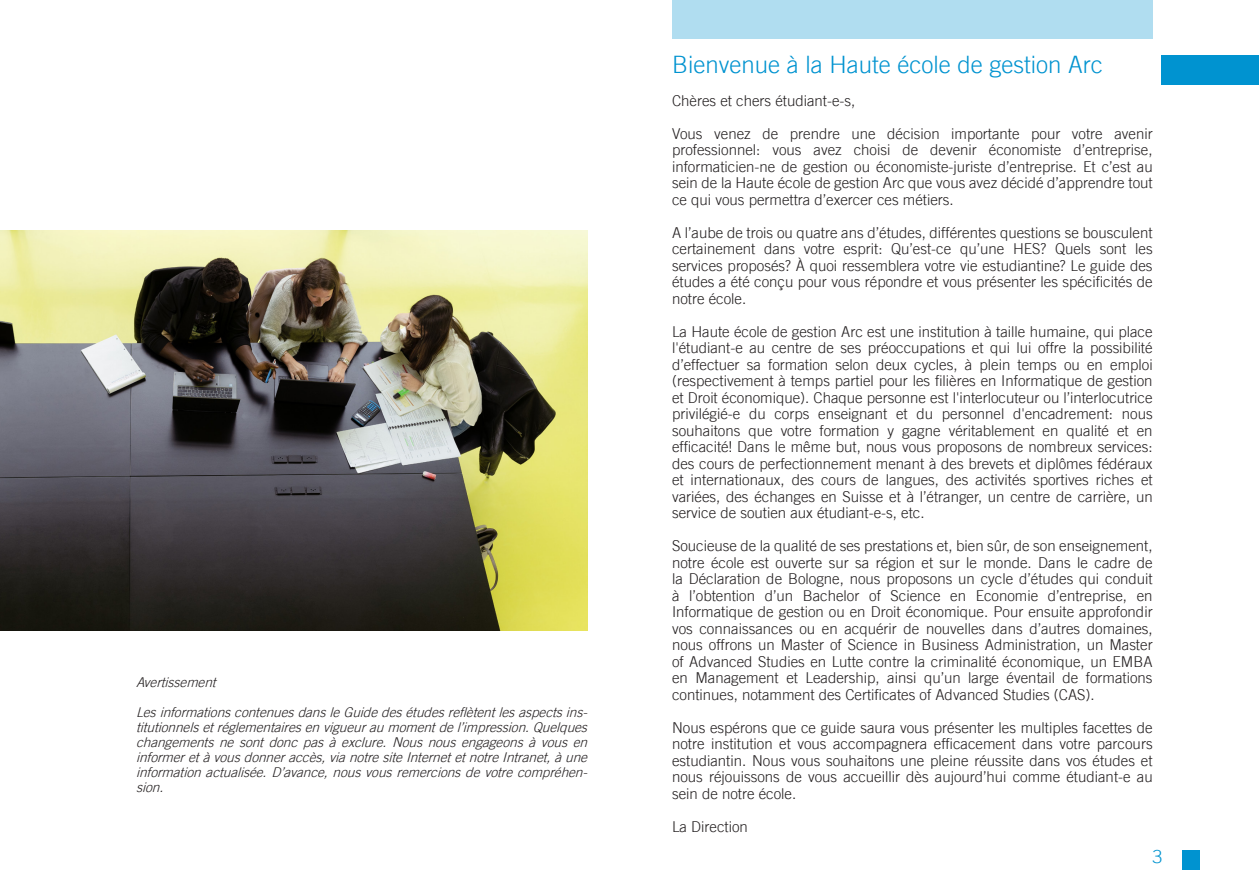
<style>
.page{position:relative;width:1259px;height:893px;background:#fff}
.page>*{position:absolute;margin:0;border:0;box-sizing:border-box;transform-origin:0 0}
.t1{font:300 24px "Trade Gothic LT";color:#0093d0}
.t2{font:300 18px "Trade Gothic LT";color:#0093d0}
.t3{font:300 15px/16.5px "Trade Gothic LT";color:#231f20;text-align:justify}
.t4{font:italic 300 13.5px/15px "Trade Gothic LT";color:#231f20;text-align:justify}
</style>
<div class="page">
<div style="left:1182px;top:850px;width:17px;height:20px;background:#0093d0"></div>
<div style="left:672px;top:0;width:480px;height:38px;background:#b0ddf0"></div>
<div style="left:1161px;top:55px;width:98px;height:30px;background:#0093d0"></div>
<img style="left:0;top:230px;width:588px;height:401px">
<p class="t4" style="left:136px;top:674px;width:85px">Avertissement</p>
<p class="t4" style="left:136px;top:704px;width:456px">LesinformationscontenuesdansleGuidedesétudesreflètentlesaspectsins&shy;titutionnelsetréglementairesenvigueuraumomentdel’impression.Quelques changements ne sont donc pas à exclure. Nous nous engageons à vous en informeretàvousdonneraccès,vianotresiteInternetetnotreIntranet,àune informationactualisée.D’avance,nousvousremercionsdevotrecompréhen&shy;sion.</p>
<p class="t1" style="left:672px;top:50px;width:432px">Bienvenue à la Haute école de gestion Arc</p>
<p class="t3" style="left:672px;top:92px;width:185px">Chères et chers étudiant-e-s,</p>
<p class="t3" style="left:672px;top:125px;width:482px">Vous venez de prendre une décision importante pour votre avenir professionnel: vous avez choisi de devenir économiste d’entreprise, informaticien-ne de gestion ou économiste-juriste d’entreprise. Et c’est au sein de la Haute école de gestion Arc que vous avez décidé d’apprendre tout ce qui vous permettra d’exercer ces métiers.</p>
<p class="t3" style="left:672px;top:224px;width:482px">A l’aube de trois ou quatre ans d’études, différentes questions se bousculent certainement dans votre esprit: Qu’est-ce qu’une HES? Quels sont les services proposés? À quoi ressemblera votre vie estudiantine? Le guide des études a été conçu pour vous répondre et vous présenter les spécificités de notre école.</p>
<p class="t3" style="left:672px;top:323px;width:482px">La Haute école de gestion Arc est une institution à taille humaine, qui place l'étudiant-e au centre de ses préoccupations et qui lui offre la possibilité d’effectuer sa formation selon deux cycles, à plein temps ou en emploi (respectivement à temps partiel pour les filières en Informatique de gestion et Droit économique). Chaque personne est l'interlocuteur ou l’interlocutrice privilégié-e du corps enseignant et du personnel d'encadrement: nous souhaitons que votre formation y gagne véritablement en qualité et en efficacité! Dans le même but, nous vous proposons de nombreux services: des cours de perfectionnement menant à des brevets et diplômes fédéraux et internationaux, des cours de langues, des activités sportives riches et variées, des échanges en Suisse et à l’étranger, un centre de carrière, un service de soutien aux étudiant-e-s, etc.</p>
<p class="t3" style="left:672px;top:537px;width:482px">Soucieuse de la qualité de ses prestations et, bien sûr, de son enseignement, notre école est ouverte sur sa région et sur le monde. Dans le cadre de la Déclaration de Bologne, nous proposons un cycle d’études qui conduit à l’obtention d’un Bachelor of Science en Economie d’entreprise, en Informatique de gestion ou en Droit économique. Pour ensuite approfondir vos connaissances ou en acquérir de nouvelles dans d’autres domaines, nous offrons un Master of Science in Business Administration, un Master of Advanced Studies en Lutte contre la criminalité économique, un EMBA en Management et Leadership, ainsi qu’un large éventail de formations continues, notamment des Certificates of Advanced Studies (CAS).</p>
<p class="t3" style="left:672px;top:719px;width:482px">Nous espérons que ce guide saura vous présenter les multiples facettes de notre institution et vous accompagnera efficacement dans votre parcours estudiantin. Nous vous souhaitons une pleine réussite dans vos études et nous réjouissons de vous accueillir dès aujourd’hui comme étudiant-e au sein de notre école.</p>
<p class="t3" style="left:672px;top:818px;width:77px">La Direction</p>
<p class="t2" style="left:1152px;top:846px;width:12px">3</p>
</div>
